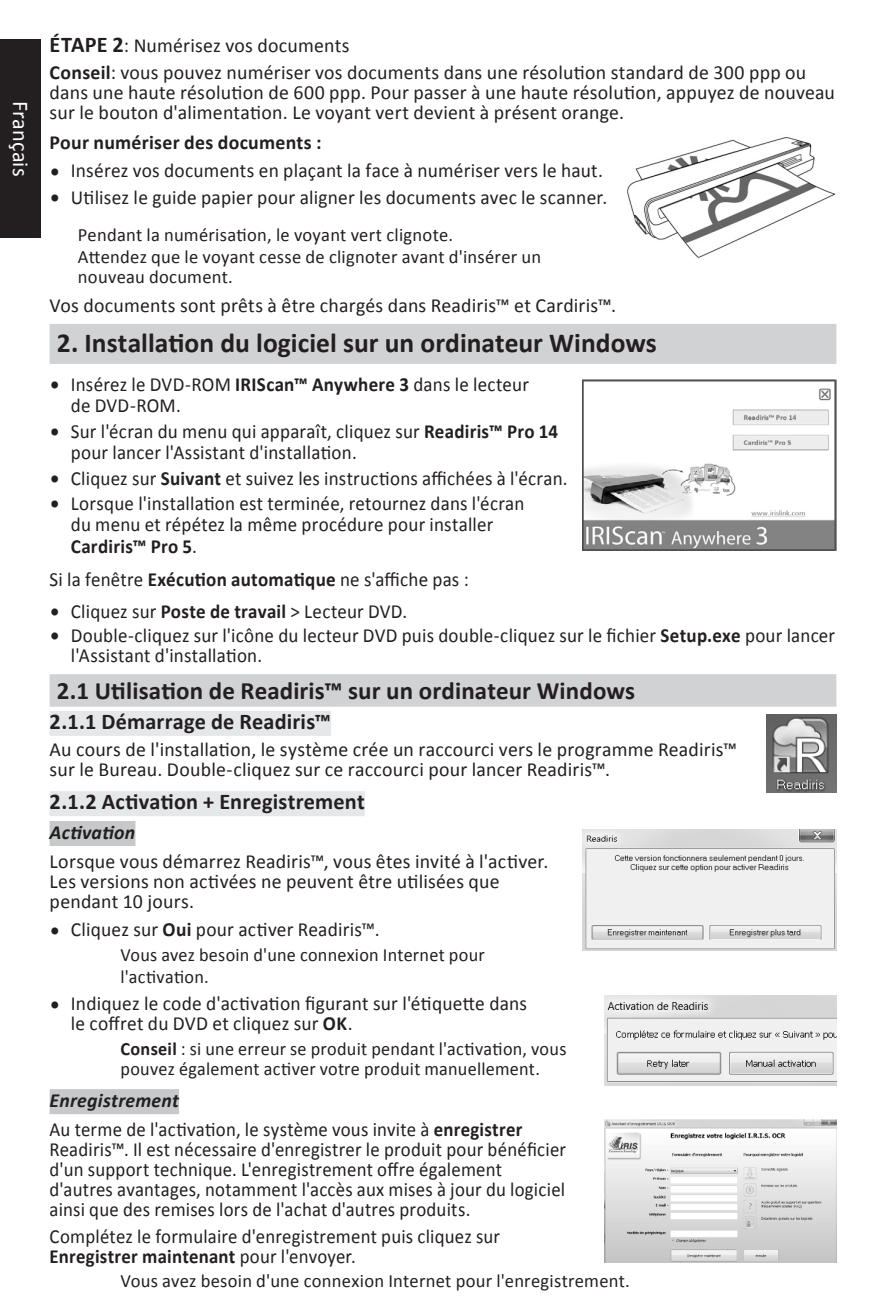
<style>
.page{position:relative;width:886px;height:1312px;background:#fff}
.page>*{position:absolute;margin:0;border:0;box-sizing:border-box;transform-origin:0 0}
.t1{font:700 27.5px "Calibri";color:#231f20}
.t2{font:700 25px "Calibri";letter-spacing:.005em;color:#231f20}
.t3{font:700 22.5px "Calibri";letter-spacing:.01em;color:#231f20}
.t4{font:22.5px "Calibri";letter-spacing:.005em;color:#fff}
.t5{font:20px/20px "Calibri";letter-spacing:.01em;color:#231f20}
.t6{font:20px/21.2px "Calibri";letter-spacing:.01em;color:#231f20;scale:.95 1}
.t7{font:20px/20px "Calibri";letter-spacing:.01em;color:#231f20;scale:.94 1}
.t8{font:700 20px "Calibri";letter-spacing:.015em;color:#231f20}
.t9{font:italic 700 20px "Calibri";letter-spacing:.015em;color:#231f20}
.t10{font:18.75px/22.2px "Calibri";letter-spacing:.015em;color:#231f20}
.s1{font-weight:700;font-size:22.5px}
.s2{font-weight:700}
.s3{font-size:22.5px}
.s4{font-weight:700;font-style:italic}
</style>
<div class="page">
<div style="left:0;top:39px;width:41px;height:198px;background:#231f20"></div>
<div style="left:50px;top:324px;width:786px;height:40px;background:#d1d2d4"></div>
<div style="left:50px;top:674px;width:786px;height:32px;background:#d1d2d4"></div>
<div style="left:50px;top:710px;width:281px;height:25px;background:#e6e7e9"></div>
<div style="left:50px;top:791px;width:315px;height:25px;background:#e6e7e9"></div>
<div style="left:50px;top:820px;width:85px;height:25px;background:#c7c8ca"></div>
<div style="left:50px;top:1088px;width:129px;height:25px;background:#c7c8ca"></div>
<img style="left:627px;top:137px;width:209px;height:121px">
<img style="left:583px;top:379px;width:253px;height:171px">
<img style="left:766px;top:714px;width:70px;height:78px">
<img style="left:583px;top:829px;width:253px;height:120px">
<img style="left:604px;top:995px;width:232px;height:90px">
<img style="left:604px;top:1119px;width:232px;height:142px">
<p class="t4" style="left:35px;top:101px;width:77px;rotate:90deg">Français</p>
<p class="t5" style="left:50px;top:31px;width:758px;line-height:27px"><span class="s1">ÉTAPE 2</span>: Numérisez vos documents<br><span class="s2">Conseil</span>: vous pouvez numériser vos documents dans une résolution standard de 300 ppp ou</p>
<p class="t5" style="left:50px;top:82px;width:787px">dans une haute résolution de 600 ppp. Pour passer à une haute résolution, appuyez de nouveau sur le bouton d'alimentation. Le voyant vert devient à présent orange.</p>
<p class="t8" style="left:50px;top:130px;width:274px">Pour numériser des documents :</p>
<p class="t5" style="left:50px;top:160px;width:555px"><span class="s3">•</span> Insérez vos documents en plaçant la face à numériser vers le haut.</p>
<p class="t5" style="left:50px;top:186px;width:559px"><span class="s3">•</span> Utilisez le guide papier pour aligner les documents avec le scanner.</p>
<p class="t10" style="left:78px;top:222px;width:465px">Pendant la numérisation, le voyant vert clignote.<br>Attendez que le voyant cesse de clignoter avant d'insérer un</p>
<p class="t10" style="left:78px;top:264px;width:156px">nouveau document.</p>
<p class="t5" style="left:50px;top:294px;width:568px">Vos documents sont prêts à être chargés dans Readiris™ et Cardiris™.</p>
<h1 class="t1" style="left:57px;top:326px;width:602px">2. Installation du logiciel sur un ordinateur Windows</h1>
<p class="t6" style="left:71px;top:373px;width:484px;text-indent:-21px"><span class="s3">•</span> Insérez le DVD-ROM <span class="s2">IRIScan™ Anywhere 3</span> dans le lecteur de DVD-ROM.</p>
<p class="t6" style="left:71px;top:419px;width:514px;text-indent:-21px"><span class="s3">•</span> Sur l'écran du menu qui apparaît, cliquez sur <span class="s2">Readiris™ Pro 14 </span>pour lancer l'Assistant d'installation.</p>
<p class="t6" style="left:50px;top:466px;width:547px"><span class="s3">•</span> Cliquez sur <span class="s2">Suivant</span> et suivez les instructions affichées à l'écran.</p>
<p class="t6" style="left:71px;top:492px;width:479px;text-indent:-21px"><span class="s3">•</span> Lorsque l'installation est terminée, retournez dans l'écran du menu et répétez la même procédure pour installer<br><span class="s2">Cardiris™ Pro 5</span>.</p>
<p class="t6" style="left:50px;top:567px;width:443px">Si la fenêtre <span class="s2">Exécution automatique</span> ne s'affiche pas :</p>
<p class="t6" style="left:50px;top:599px;width:378px"><span class="s3">•</span> Cliquez sur <span class="s2">Poste de travail</span> &gt; Lecteur DVD.</p>
<p class="t6" style="left:71px;top:624px;width:806px;line-height:20px;text-indent:-21px"><span class="s3">•</span> Double-cliquez sur l'icône du lecteur DVD puis double-cliquez sur le fichier <span class="s2">Setup.exe</span> pour lancer l'Assistant d'installation.</p>
<p class="t2" style="left:57px;top:675px;width:580px">2.1 Utilisation de Readiris™ sur un ordinateur Windows</p>
<p class="t3" style="left:50px;top:707px;width:283px">2.1.1 Démarrage de Readiris™</p>
<p class="t5" style="left:50px;top:738px;width:689px">Au cours de l'installation, le système crée un raccourci vers le programme Readiris™ sur le Bureau. Double-cliquez sur ce raccourci pour lancer Readiris™.</p>
<p class="t3" style="left:50px;top:787px;width:317px">2.1.2 Activation + Enregistrement</p>
<p class="t9" style="left:50px;top:819px;width:87px">Activation</p>
<p class="t5" style="left:50px;top:850px;width:500px">Lorsque vous démarrez Readiris™, vous êtes invité à l'activer.<br>Les versions non activées ne peuvent être utilisées que pendant 10 jours.</p>
<p class="t5" style="left:50px;top:918px;width:331px"><span class="s3">•</span> Cliquez sur <span class="s2">Oui</span> pour activer Readiris™.</p>
<p class="t10" style="left:120px;top:942px;width:366px">Vous avez besoin d'une connexion Internet pour l'activation.</p>
<p class="t5" style="left:71px;top:992px;width:458px;text-indent:-21px"><span class="s3">•</span> Indiquez le code d'activation figurant sur l'étiquette dans le coffret du DVD et cliquez sur <span class="s2">OK</span>.</p>
<p class="t10" style="left:120px;top:1037px;width:447px;line-height:20px"><span class="s2">Conseil</span> : si une erreur se produit pendant l'activation, vous pouvez également activer votre produit manuellement.</p>
<p class="t7" style="left:50px;top:1084px;width:504px;line-height:29.5px"><span class="s4">Enregistrement<br></span>Au terme de l'activation, le système vous invite à <span class="s2">enregistrer</span></p>
<p class="t7" style="left:50px;top:1138px;width:551px">Readiris™. Il est nécessaire d'enregistrer le produit pour bénéficier d'un support technique. L'enregistrement offre également d'autres avantages, notamment l'accès aux mises à jour du logiciel ainsi que des remises lors de l'achat d'autres produits.</p>
<p class="t7" style="left:50px;top:1225px;width:481px">Complétez le formulaire d'enregistrement puis cliquez sur<br><span class="s2">Enregistrer maintenant</span> pour l'envoyer.</p>
<p class="t10" style="left:120px;top:1268px;width:511px">Vous avez besoin d'une connexion Internet pour l'enregistrement.</p>
</div>
